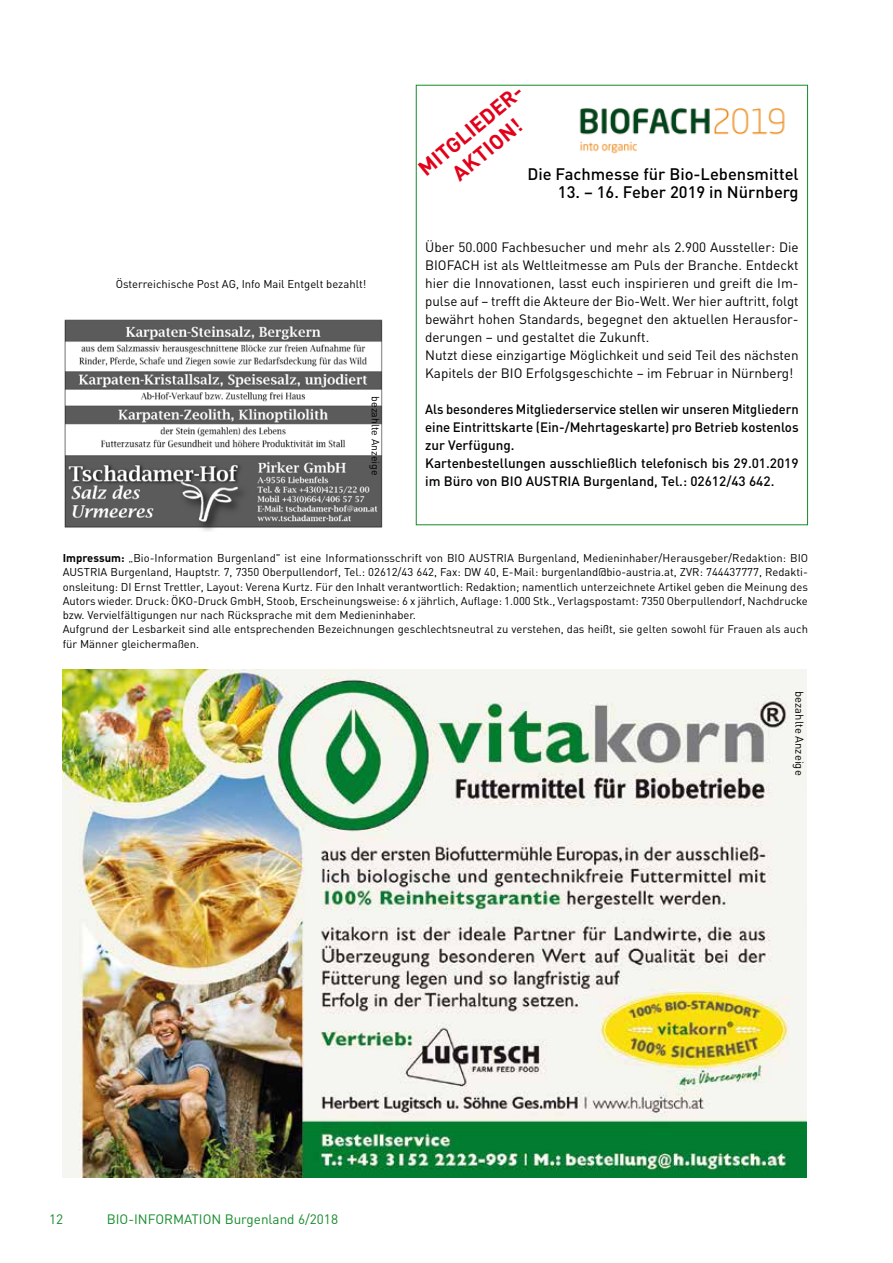
<style>
.page{position:relative;width:893px;height:1263px;background:#fff}
.page>*{position:absolute;margin:0;border:0;box-sizing:border-box;transform-origin:0 0}
.t1{font:700 21px/25.2px "DIN";color:#e2001a;text-align:center}
.t2{font:500 16.5px "DIN";color:#000}
.t3{font:13.5px/18px "DIN";color:#000}
.t4{font:500 13.5px/18px "DIN";color:#000;scale:.95 1}
.t5{font:13.5px "DIN";color:#148b29}
.t6{font:11.25px/14.2px "DIN";color:#000}
.t7{font:10.5px "DIN";color:#000}
.s1{font-weight:700}
</style>
<div class="page">
<img style="left:64px;top:319px;width:319px;height:212px">
<img style="left:63px;top:670px;width:744px;height:508px">
<img style="left:579px;top:108px;width:206px;height:46px">
<p class="t6" style="left:116px;top:277px;width:252px">Österreichische Post AG, Info Mail Entgelt bezahlt!</p>
<p class="t7" style="left:382px;top:396px;width:80px;rotate:90deg">bezahlte Anzeige</p>
<h1 class="t1" style="left:413px;top:161px;width:132px;rotate:-40deg">MITGLIEDER-<br>AKTION!</h1>
<h2 class="t2" style="left:527px;top:164px;width:273px">Die Fachmesse für Bio-Lebensmittel</h2>
<h2 class="t2" style="left:558px;top:182px;width:242px">13. – 16. Feber 2019 in Nürnberg</h2>
<p class="t3" style="left:425px;top:238px;width:375px">Über 50.000 Fachbesucher und mehr als 2.900 Aussteller: Die BIOFACH ist als Weltleitmesse am Puls der Branche. Entdeckt hier die Innovationen, lasst euch inspirieren und greift die Im&shy;pulse auf – trefft die Akteure der Bio-Welt. Wer hier auftritt, folgt bewährt hohen Standards, begegnet den aktuellen Herausfor&shy;derungen – und gestaltet die Zukunft.<br>Nutzt diese einzigartige Möglichkeit und seid Teil des nächsten Kapitels der BIO Erfolgsgeschichte – im Februar in Nü rnberg!</p>
<p class="t4" style="left:425px;top:400px;width:395px">Als besonderes Mitgliederservice stellen wir unseren Mitgliedern eine Eintrittskarte (Ein-/Mehrtageskarte) pro Betrieb kostenlos zur Verfügung.<br>Kartenbestellungen ausschließlich telefonisch bis 29.01.2019 im Büro von BIO AUSTRIA Burgenland, Tel.: 02612/43 642.</p>
<p class="t6" style="left:63px;top:551px;width:747px"><span class="s1">Impressum:</span> „Bio-Information Burgenland" ist eine Informationsschrift von BIO AUSTRIA Burgenland, Medieninhaber/Herausgeber/Redaktion: BIO AUSTRIA Burgenland, Hauptstr. 7, 7350 Oberpullendorf, Tel.: 02612/43 642, Fax: DW 40, E-Mail: burgenland@bio-austria.at, ZVR: 744437777, Redakti&shy;onsleitung: DI Ernst Trettler, Layout: Verena Kurtz. Für den Inhalt verantwortlich: Redaktion; namentlich unterzeichnete Artikel geben die Meinung des Autors wieder. Druck: ÖKO-Druck GmbH, Stoob, Erscheinungsweise: 6 x jährlich, Auflage: 1.000 Stk., Verlagspostamt: 7350 Oberpullendorf, Nachdrucke bzw. Vervielfältigungen nur nach Rücksprache mit dem Medieninhaber.<br>Aufgrund der Lesbarkeit sind alle entsprechenden Bezeichnungen geschlechtsneutral zu verstehen, das heißt, sie gelten sowohl für Frauen als auch für Männer gleichermaßen.</p>
<p class="t5" style="left:49px;top:1211px;width:16px">12</p>
<p class="t5" style="left:107px;top:1211px;width:233px">BIO-INFORMATION Burgenland 6/2018</p>
<p class="t6" style="left:807px;top:691px;width:86px;rotate:90deg">bezahlte Anzeige</p>
</div>
